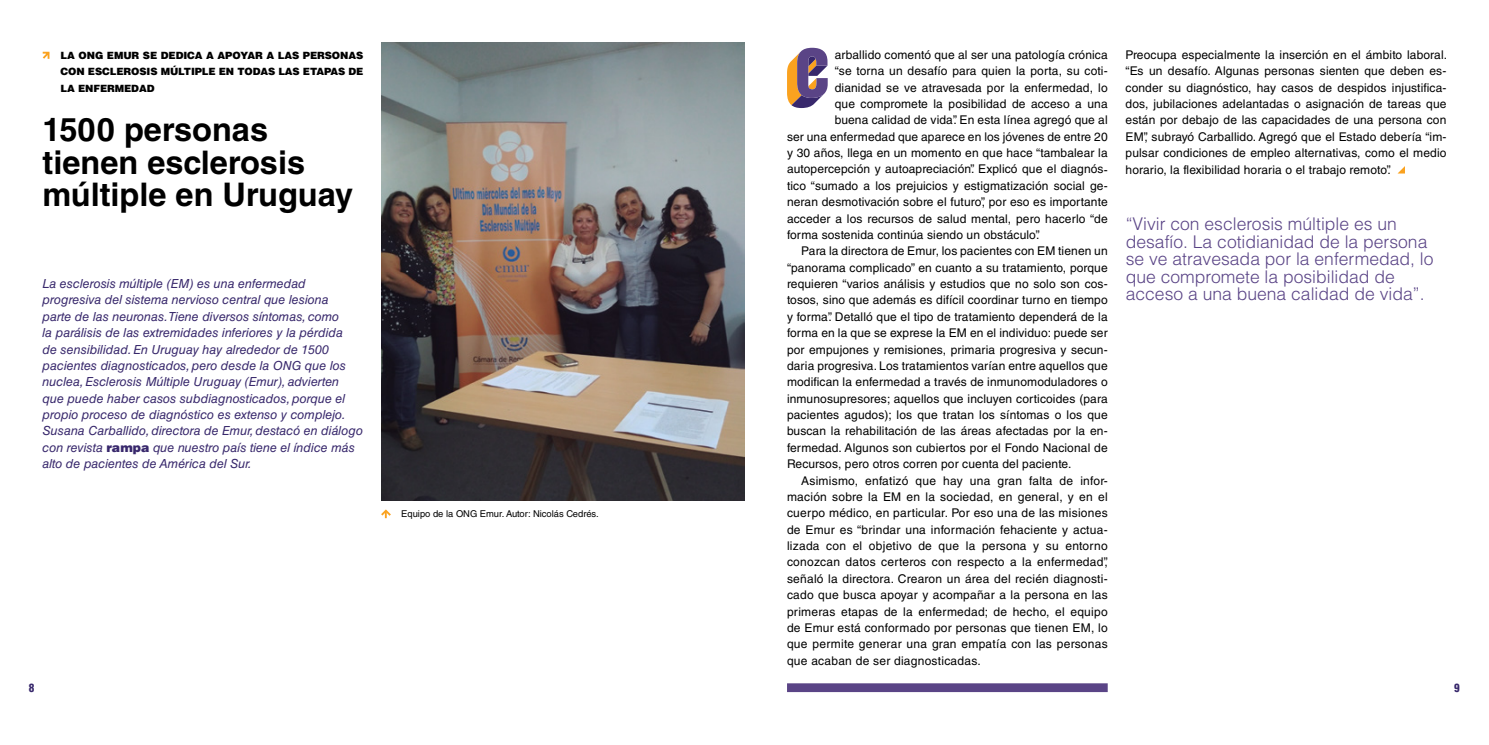
<style>
.page{position:relative;width:1489px;height:745px;background:#fff}
.page>*{position:absolute;margin:0;border:0;box-sizing:border-box;transform-origin:0 0}
.t1{font:700 32.5px/32.8px "Helvetica LT Std";color:#000}
.t2{font:300 17.5px/17.5px "Helvetica LT Std";color:#5a4486}
.t3{font:italic 12.5px/16.4px "Helvetica LT Std";color:#38286c}
.t4{font:12px/16.4px "Helvetica LT Std";letter-spacing:.01em;color:#000;text-align:justify}
.t5{font:900 condensed 11.25px "Helvetica LT Std";color:#38286c}
.t6{font:900 10px/16.4px "Helvetica LT Std";letter-spacing:-.01em;color:#000;text-align:justify}
.t7{font:9.38px "Helvetica LT Std";color:#000}
.s1{font-weight:900;font-style:normal}
</style>
<div class="page">
<svg style="left:42px;top:51px;width:8px;height:8px"></svg>
<svg style="left:787px;top:48px;width:40px;height:60px"></svg>
<img style="left:381px;top:43px;width:363px;height:457px">
<svg style="left:381px;top:509px;width:10px;height:9px"></svg>
<div style="left:787px;top:682px;width:320px;height:9px;background:#5a4486"></div>
<svg style="left:1398px;top:167px;width:6px;height:6px"></svg>
<p class="t6" style="left:61px;top:47px;width:304px">LA ONG EMUR SE DEDICA A APOYAR A LAS PERSONAS CON ESCLEROSIS MÚLTIPLE EN TODAS LAS ETAPAS DE LA ENFERMEDAD</p>
<p class="t4" style="left:834px;top:46px;width:274px">arballido comentó que al ser una patología crónica</p>
<p class="t4" style="left:834px;top:63px;width:274px">“se torna un desafío para quien la porta, su coti-</p>
<p class="t4" style="left:834px;top:79px;width:274px">dianidad se ve atravesada por la enfermedad, lo</p>
<p class="t4" style="left:834px;top:95px;width:274px">que compromete la posibilidad de acceso a una</p>
<p class="t4" style="left:834px;top:112px;width:274px">buena calidad de vida”. En esta línea agregó que al</p>
<p class="t4" style="left:787px;top:128px;width:322px">ser una enfermedad que aparece en los jóvenes de entre 20</p>
<p class="t4" style="left:787px;top:145px;width:322px">y 30 años, llega en un momento en que hace “tambalear la</p>
<p class="t4" style="left:787px;top:161px;width:322px">autopercepción y autoapreciación”. Explicó que el diagnós-</p>
<p class="t4" style="left:787px;top:177px;width:322px">tico “sumado a los prejuicios y estigmatización social ge-</p>
<p class="t4" style="left:787px;top:194px;width:322px">neran desmotivación sobre el futuro”, por eso es importante</p>
<p class="t4" style="left:787px;top:210px;width:322px">acceder a los recursos de salud mental, pero hacerlo “de</p>
<p class="t4" style="left:787px;top:226px;width:254px">forma sostenida continúa siendo un obstáculo”.</p>
<p class="t4" style="left:801px;top:243px;width:308px">Para la directora de Emur, los pacientes con EM tienen un</p>
<p class="t4" style="left:787px;top:259px;width:322px">“panorama complicado” en cuanto a su tratamiento, porque</p>
<p class="t4" style="left:787px;top:275px;width:322px">requieren “varios análisis y estudios que no solo son cos-</p>
<p class="t4" style="left:787px;top:292px;width:322px">tosos, sino que además es difícil coordinar turno en tiempo</p>
<p class="t4" style="left:787px;top:308px;width:322px">y forma”. Detalló que el tipo de tratamiento dependerá de la</p>
<p class="t4" style="left:787px;top:324px;width:322px">forma en la que se exprese la EM en el individuo: puede ser</p>
<p class="t4" style="left:787px;top:341px;width:322px">por empujones y remisiones, primaria progresiva y secun-</p>
<p class="t4" style="left:787px;top:357px;width:322px">daria progresiva. Los tratamientos varían entre aquellos que</p>
<p class="t4" style="left:787px;top:373px;width:322px">modifican la enfermedad a través de inmunomoduladores o</p>
<p class="t4" style="left:787px;top:390px;width:322px">inmunosupresores; aquellos que incluyen corticoides (para</p>
<p class="t4" style="left:787px;top:406px;width:322px">pacientes agudos); los que tratan los síntomas o los que</p>
<p class="t4" style="left:787px;top:422px;width:322px">buscan la rehabilitación de las áreas afectadas por la en-</p>
<p class="t4" style="left:787px;top:439px;width:322px">fermedad. Algunos son cubiertos por el Fondo Nacional de</p>
<p class="t4" style="left:787px;top:455px;width:286px">Recursos, pero otros corren por cuenta del paciente.</p>
<p class="t4" style="left:801px;top:472px;width:308px">Asimismo, enfatizó que hay una gran falta de infor-</p>
<p class="t4" style="left:787px;top:488px;width:322px">mación sobre la EM en la sociedad, en general, y en el</p>
<p class="t4" style="left:787px;top:504px;width:322px">cuerpo médico, en particular. Por eso una de las misiones</p>
<p class="t4" style="left:787px;top:521px;width:322px">de Emur es “brindar una información fehaciente y actua-</p>
<p class="t4" style="left:787px;top:537px;width:322px">lizada con el objetivo de que la persona y su entorno</p>
<p class="t4" style="left:787px;top:553px;width:322px">conozcan datos certeros con respecto a la enfermedad”,</p>
<p class="t4" style="left:787px;top:570px;width:322px">señaló la directora. Crearon un área del recién diagnosti-</p>
<p class="t4" style="left:787px;top:586px;width:322px">cado que busca apoyar y acompañar a la persona en las</p>
<p class="t4" style="left:787px;top:602px;width:322px">primeras etapas de la enfermedad; de hecho, el equipo</p>
<p class="t4" style="left:787px;top:619px;width:322px">de Emur está conformado por personas que tienen EM, lo</p>
<p class="t4" style="left:787px;top:635px;width:322px">que permite generar una gran empatía con las personas</p>
<p class="t4" style="left:787px;top:651px;width:195px">que acaban de ser diagnosticadas.</p>
<h1 class="t1" style="left:43px;top:112px;width:312px">1500 personas tienen esclerosis múltiple en Uruguay</h1>
<p class="t3" style="left:43px;top:275px;width:322px">La esclerosis múltiple (EM) es una enfermedad progresiva del sistema nervioso central que lesiona<br>parte de las neuronas.Tiene diversos síntomas, como<br>la parálisis de las extremidades inferiores y la pérdida<br>de sensibilidad. En Uruguay hay alrededor de 1500 pacientes diagnosticados, pero desde la ONG que los nuclea, Esclerosis Múltiple Uruguay (Emur), advierten que puede haber casos subdiagnosticados, porque el propio proceso de diagnóstico es extenso y complejo.<br>Susana Carballido, directora de Emur, destacó en diálogo con revista <span class="s1">rampa</span> que nuestro país tiene el índice más alto de pacientes de América del Sur.</p>
<p class="t7" style="left:401px;top:508px;width:199px">Equipo de la ONG Emur. Autor: Nicolás Cedrés.</p>
<p class="t4" style="left:1125px;top:46px;width:323px">Preocupa especialmente la inserción en el ámbito laboral. “Es un desafío. Algunas personas sienten que deben es&shy;conder su diagnóstico, hay casos de despidos injustifica&shy;dos, jubilaciones adelantadas o asignación de tareas que están por debajo de las capacidades de una persona con EM”, subrayó Carballido. Agregó que el Estado debería “im&shy;pulsar condiciones de empleo alternativas, como el medio horario, la flexibilidad horaria o el trabajo remoto”.</p>
<h2 class="t2" style="left:1125px;top:215px;width:309px">“Vivir con esclerosis múltiple es un desafío. La cotidianidad de la persona se ve atravesada por la enfermedad, lo que compromete la posibilidad de acceso a una buena calidad de vida”.</h2>
<p class="t5" style="left:29px;top:679px;width:7px">8</p>
<p class="t5" style="left:1453px;top:680px;width:7px">9</p>
</div>
